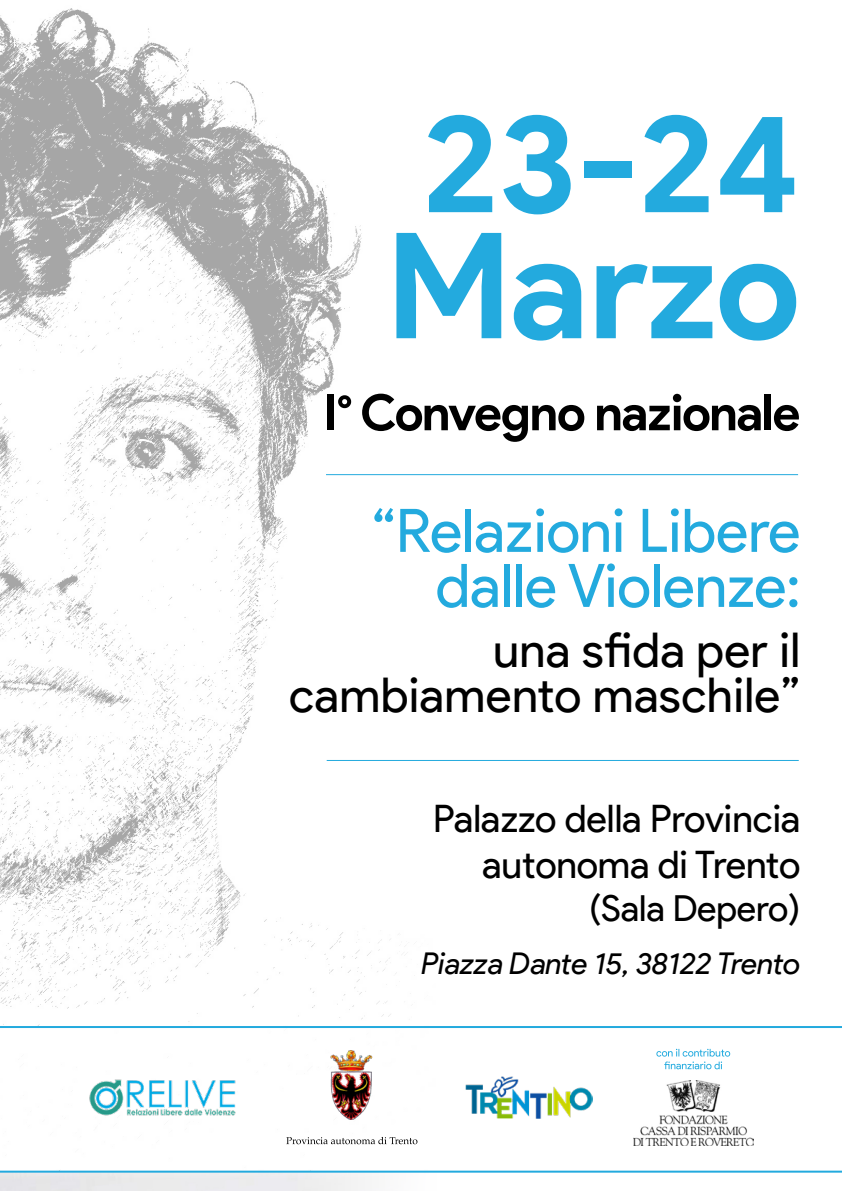
<style>
.page{position:relative;width:842px;height:1191px;background:#fff}
.page>*{position:absolute;margin:0;border:0;box-sizing:border-box;transform-origin:0 0}
.t1{font:700 147px "Product Sans";letter-spacing:-.01em;color:#23aade}
.t2{font:700 139px "Product Sans";color:#23aade}
.t3{font:60px/55px "Product Sans";letter-spacing:-.005em;color:#23aade;text-align:right}
.t4{font:700 50px "Product Sans";letter-spacing:-.03em;color:#000}
.t5{font:48px/45px "Product Sans";letter-spacing:.01em;color:#000;text-align:right}
.t6{font:38px/45.6px "Product Sans";letter-spacing:-.005em;color:#000;text-align:right}
.t7{font:36px "Product Sans";color:#000}
.t8{font:italic 30px "Product Sans";color:#000}
</style>
<div class="page">
<img style="left:0;top:8px;width:406px;height:1010px">
<img style="left:330px;top:1050px;width:43px;height:69px">
<svg style="left:286px;top:1137px;width:131px;height:7px"></svg>
<div style="left:321px;top:108px;width:484px;height:340px;background:#fff"></div>
<div style="left:283px;top:501px;width:523px;height:219px;background:#fff"></div>
<div style="left:320px;top:752px;width:486px;height:16px;background:#fff"></div>
<hr style="left:327px;top:760px;width:472px;height:1px;background:#23aade">
<div style="left:319px;top:466px;width:486px;height:17px;background:#fff"></div>
<hr style="left:326px;top:474px;width:472px;height:1px;background:#23aade">
<svg style="left:0;top:1172px;width:842px;height:8px"></svg>
<hr style="left:0;top:1170px;width:842px;height:2px;background:#23aade">
<hr style="left:0;top:1026px;width:842px;height:2px;background:#23aade">
<svg style="left:656px;top:1048px;width:74px;height:21px"></svg>
<img style="left:633px;top:1080px;width:120px;height:65px">
<img style="left:89px;top:1079px;width:147px;height:37px">
<img style="left:465px;top:1076px;width:128px;height:42px">
<h2 class="t2" style="left:423px;top:78px;width:379px">23-24</h2>
<h1 class="t1" style="left:386px;top:196px;width:416px">Marzo</h1>
<h3 class="t4" style="left:324px;top:382px;width:478px">I° Convegno nazionale</h3>
<h3 class="t3" style="left:371px;top:505px;width:430px">“Relazioni Libere dalle Violenze:</h3>
<p class="t5" style="left:289px;top:628px;width:513px">una sfida per il cambiamento maschile”</p>
<p class="t6" style="left:433px;top:796px;width:368px">Palazzo della Provincia autonoma di Trento</p>
<p class="t7" style="left:589px;top:888px;width:213px">(Sala Depero)</p>
<p class="t8" style="left:421px;top:945px;width:380px">Piazza Dante 15, 38122 Trento</p>
</div>
